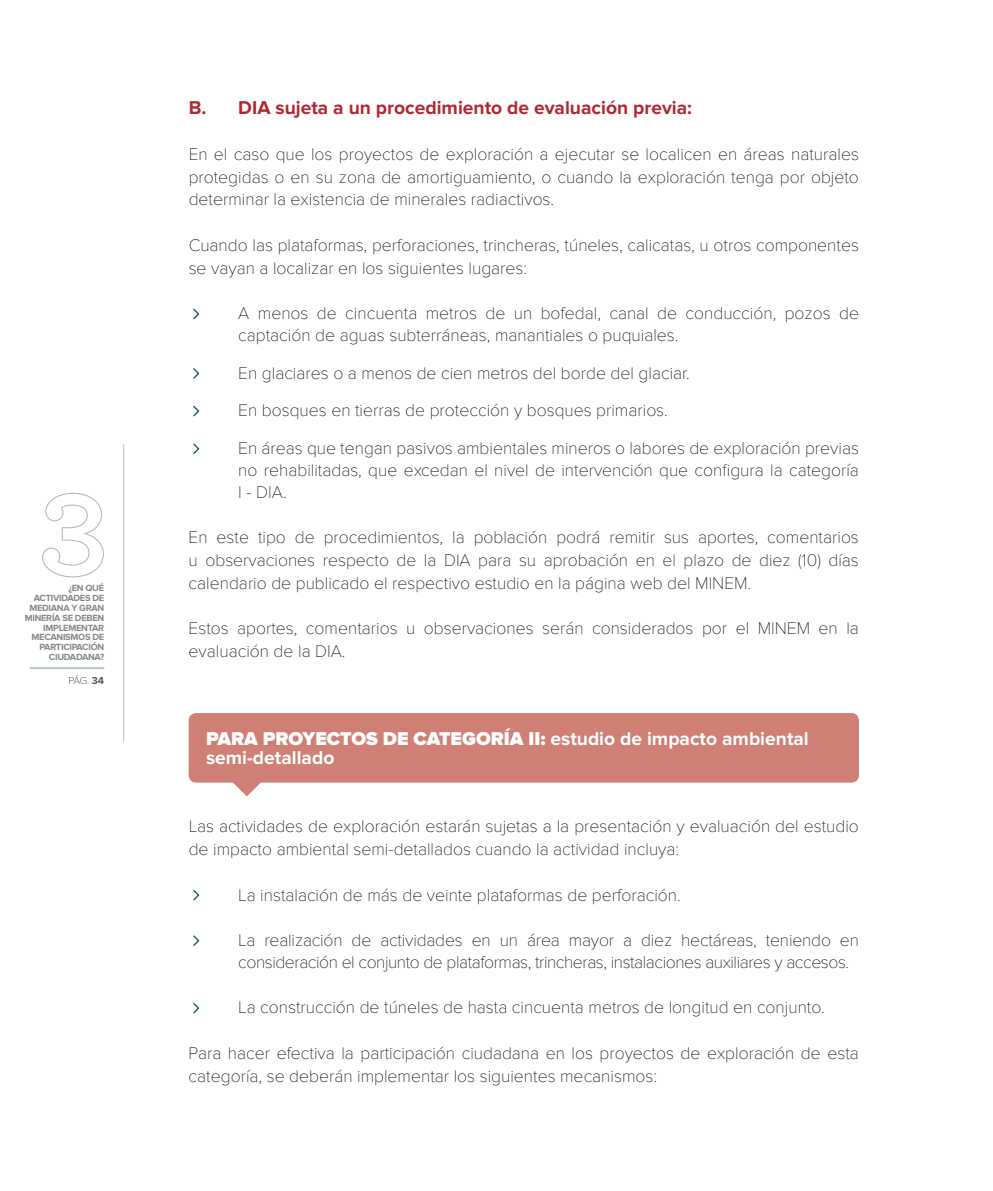
<style>
.page{position:relative;width:993px;height:1191px;background:#fff}
.page>*{position:absolute;margin:0;border:0;box-sizing:border-box;transform-origin:0 0}
.t1{font:700 19.25px/19.2px "Proxima Nova";color:#fff}
.t2{font:700 19.25px "Proxima Nova";color:#b12930}
.t3{font:100 17.5px/22.8px "Proxima Nova T";color:#000}
.t4{font:100 17.5px/21.9px "Proxima Nova T";letter-spacing:-.025em;color:#000}
.t5{font:100 10.5px "Proxima Nova T";color:#000}
.t6{font:700 9.28px/9.8px "Proxima Nova";letter-spacing:-.03em;color:#878787;text-align:right}
.s1{font-family:"Proxima Nova";font-weight:700;color:#575756}
.s2{font-weight:900}
</style>
<div class="page">
<svg style="left:42px;top:492px;width:62px;height:86px"></svg>
<hr style="left:123px;top:444px;width:1px;height:298px;background:#b1c5c1">
<hr style="left:30px;top:667px;width:74px;height:2px;background:#b1c5c1">
<div style="left:189px;top:713px;width:669px;height:69px;background:#cf7f73;border-radius:7px"></div>
<svg style="left:232px;top:782px;width:30px;height:14px"></svg>
<svg style="left:193px;top:308px;width:7px;height:12px"></svg>
<svg style="left:193px;top:368px;width:7px;height:11px"></svg>
<svg style="left:193px;top:405px;width:7px;height:12px"></svg>
<svg style="left:193px;top:443px;width:7px;height:11px"></svg>
<svg style="left:193px;top:890px;width:7px;height:11px"></svg>
<svg style="left:193px;top:935px;width:7px;height:11px"></svg>
<svg style="left:193px;top:1002px;width:7px;height:12px"></svg>
<p class="t6" style="left:25px;top:583px;width:81px">¿EN QUÉ<br>ACTIVIDADES DE<br>MEDIANA Y GRAN<br>MINERÍA SE DEBEN<br>IMPLEMENTAR<br>MECANISMOS DE<br>PARTICIPACIÓN<br>CIUDADANA?</p>
<p class="t5" style="left:68px;top:674px;width:37px">PÁG. <span class="s1">34</span></p>
<p class="t2" style="left:189px;top:97px;width:505px">B. DIA sujeta a un procedimiento de evaluación previa:</p>
<p class="t3" style="left:189px;top:143px;width:671px;text-align:justify">En el caso que los proyectos de exploración a ejecutar se localicen en áreas naturales protegidas o en su zona de amortiguamiento, o cuando la exploración tenga por objeto determinar la existencia de minerales radiactivos.</p>
<p class="t3" style="left:189px;top:234px;width:671px">Cuando las plataformas, perforaciones, trincheras, túneles, calicatas, u otros componentes se vayan a localizar en los siguientes lugares:</p>
<p class="t3" style="left:238px;top:303px;width:622px;line-height:21.9px">A menos de cincuenta metros de un bofedal, canal de conducción, pozos de captación de aguas subterráneas, manantiales o puquiales.</p>
<p class="t3" style="left:238px;top:354px;width:622px;line-height:37.6px">En glaciares o a menos de cien metros del borde del glaciar.<br>En bosques en tierras de protección y bosques primarios.<br>En áreas que tengan pasivos ambientales mineros o labores de exploración previas</p>
<p class="t3" style="left:238px;top:459px;width:622px;line-height:21.9px">no rehabilitadas, que excedan el nivel de intervención que configura la categoría<br>I - DIA.</p>
<p class="t3" style="left:188px;top:526px;width:671px;text-align:justify">En este tipo de procedimientos, la población podrá remitir sus aportes, comentarios u observaciones respecto de la DIA para su aprobación en el plazo de diez (10) días calendario de publicado el respectivo estudio en la página web del MINEM.</p>
<p class="t3" style="left:188px;top:617px;width:671px">Estos aportes, comentarios u observaciones serán considerados por el MINEM en la evaluación de la DIA.</p>
<p class="t1" style="left:206px;top:729px;width:604px"><span class="s2">PARA PROYECTOS DE CATEGORÍA II:</span> estudio de impacto ambiental semi-detallado</p>
<p class="t3" style="left:189px;top:815px;width:671px">Las actividades de exploración estarán sujetas a la presentación y evaluación del estudio de impacto ambiental semi-detallados cuando la actividad incluya:</p>
<p class="t3" style="left:238px;top:883px;width:444px">La instalación de más de veinte plataformas de perforación.</p>
<p class="t4" style="left:238px;top:929px;width:622px">La realización de actividades en un área mayor a diez hectáreas, teniendo en consideración el conjunto de plataformas, trincheras, instalaciones auxiliares y accesos.</p>
<p class="t3" style="left:238px;top:996px;width:588px">La construcción de túneles de hasta cincuenta metros de longitud en conjunto.</p>
<p class="t3" style="left:188px;top:1042px;width:671px">Para hacer efectiva la participación ciudadana en los proyectos de exploración de esta categoría, se deberán implementar los siguientes mecanismos:</p>
</div>
